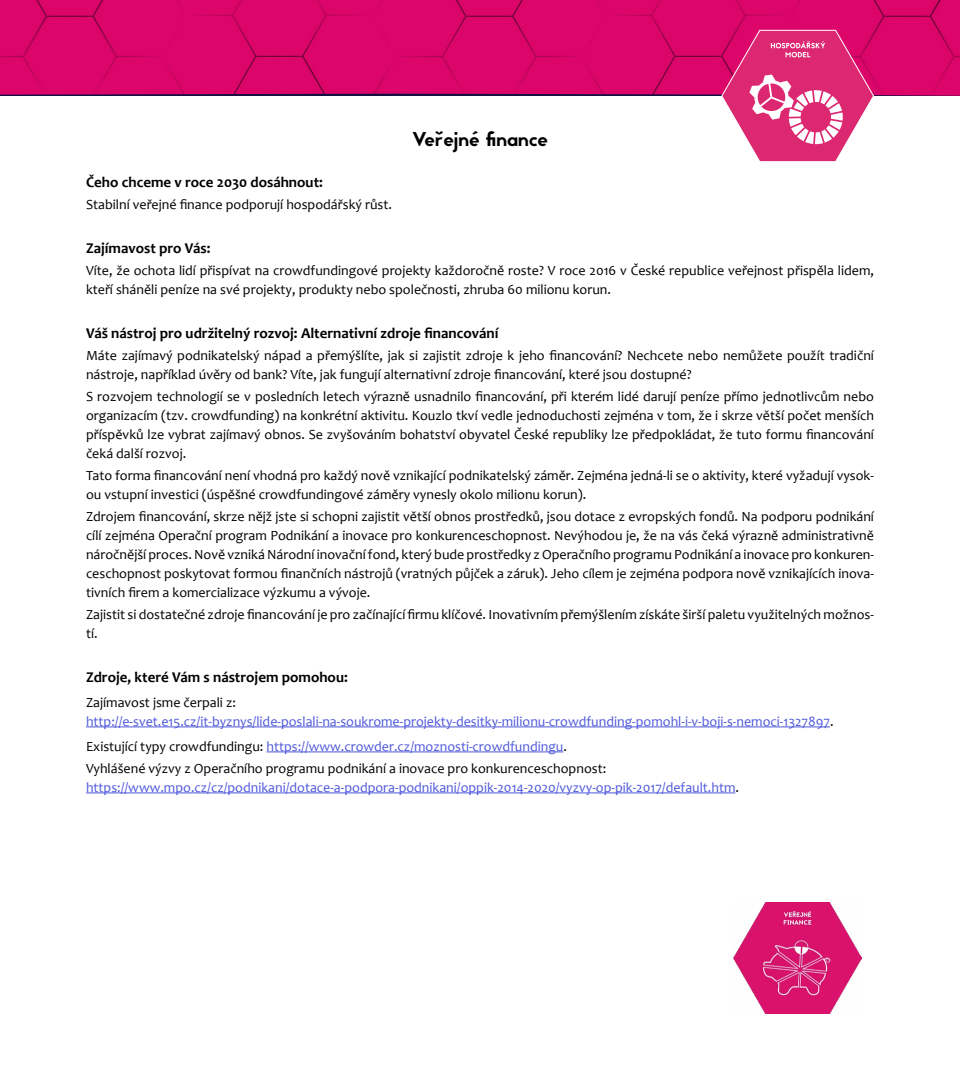
<style>
.page{position:relative;width:960px;height:1080px;background:#fff}
.page>*{position:absolute;margin:0;border:0;box-sizing:border-box;transform-origin:0 0}
.t1{font:20px "Jaapokki";color:#000}
.t2{font:700 15px "Candara";color:#000}
.t3{font:14px/19px "Candara";color:#000}
.t4{font:14px/19px "Candara";color:#4e58db}
.s1{color:#000}
.s2{color:#4e58db}
</style>
<div class="page">
<div style="left:396px;top:0;width:185px;height:30px;background:#dc066a"></div>
<div style="left:0;top:0;width:162px;height:30px;background:#dc066a"></div>
<div style="left:815px;top:0;width:145px;height:30px;background:#dc066a"></div>
<div style="left:581px;top:0;width:234px;height:30px;background:#dc066a"></div>
<div style="left:162px;top:0;width:234px;height:30px;background:#dc066a"></div>
<hr style="left:86px;top:727px;width:744px;height:1px;background:#4e58db">
<hr style="left:266px;top:752px;width:297px;height:1px;background:#4e58db">
<hr style="left:86px;top:793px;width:649px;height:1px;background:#4e58db">
<svg style="left:0;top:30px;width:960px;height:132px"></svg>
<img style="left:733px;top:903px;width:129px;height:111px">
<h1 class="t1" style="left:412px;top:125px;width:138px">Veřejné finance</h1>
<p class="t2" style="left:86px;top:173px;width:238px">Čeho chceme v roce 2030 dosáhnout:</p>
<p class="t3" style="left:86px;top:195px;width:307px">Stabilní veřejné finance podporují hospodářský růst.</p>
<p class="t2" style="left:86px;top:239px;width:126px">Zajímavost pro Vás:</p>
<p class="t3" style="left:86px;top:261px;width:789px">Víte, že ochota lidí přispívat na crowdfundingové projekty každoročně roste? V roce 2016 v České republice veřejnost přispěla lidem, kteří sháněli peníze na své projekty, produkty nebo společnosti, zhruba 60 milionu korun.</p>
<p class="t2" style="left:86px;top:324px;width:414px">Váš nástroj pro udržitelný rozvoj: Alternativní zdroje financování</p>
<p class="t3" style="left:86px;top:346px;width:790px">Máte zajímavý podnikatelský nápad a přemýšlíte, jak si zajistit zdroje k jeho financování? Nechcete nebo nemůžete použít tradiční nástroje, například úvěry od bank? Víte, jak fungují alternativní zdroje financování, které jsou dostupné?</p>
<p class="t3" style="left:86px;top:387px;width:790px;text-align:justify">S rozvojem technologií se v posledních letech výrazně usnadnilo financování, při kterém lidé darují peníze přímo jednotlivcům nebo organizacím (tzv. crowdfunding) na konkrétní aktivitu. Kouzlo tkví vedle jednoduchosti zejména v tom, že i skrze větší počet menších příspěvků lze vybrat zajímavý obnos. Se zvyšováním bohatství obyvatel České republiky lze předpokládat, že tuto formu financování čeká další rozvoj.</p>
<p class="t3" style="left:86px;top:466px;width:790px">Tato forma financování není vhodná pro každý nově vznikající podnikatelský záměr. Zejména jedná-li se o aktivity, které vyžadují vysok&shy;ou vstupní investici (úspěšné crowdfundingové záměry vynesly okolo milionu korun).</p>
<p class="t3" style="left:86px;top:507px;width:790px;text-align:justify">Zdrojem financování, skrze nějž jste si schopni zajistit větší obnos prostředků, jsou dotace z evropských fondů. Na podporu podnikání cílí zejména Operační program Podnikání a inovace pro konkurenceschopnost. Nevýhodou je, že na vás čeká výrazně administrativně náročnější proces. Nově vzniká Národní inovační fond, který bude prostředky z Operačního programu Podnikání a inovace pro konkuren&shy;ceschopnost poskytovat formou finančních nástrojů (vratných půjček a záruk). Jeho cílem je zejména podpora nově vznikajících inova&shy;tivních firem a komercializace výzkumu a vývoje.</p>
<p class="t3" style="left:86px;top:605px;width:790px">Zajistit si dostatečné zdroje financování je pro začínající firmu klíčové. Inovativním přemýšlením získáte širší paletu využitelných možnos&shy;tí.</p>
<p class="t2" style="left:86px;top:668px;width:263px">Zdroje, které Vám s nástrojem pomohou:</p>
<p class="t4" style="left:86px;top:693px;width:749px"><span class="s1">Zajímavost jsme čerpali z: </span>http://e-svet.e15.cz/it-byznys/lide-poslali-na-soukrome-projekty-desitky-milionu-crowdfunding-pomohl-i-v-boji-s-nemoci-1327897<span class="s1">.</span></p>
<p class="t3" style="left:86px;top:735px;width:522px;line-height:22px">Existující typy crowdfundingu: <span class="s2">https://www.crowder.cz/moznosti-crowdfundingu</span>.<br>Vyhlášené výzvy z Operačního programu podnikání a inovace pro konkurenceschopnost:</p>
<p class="t4" style="left:86px;top:778px;width:654px">https://www.mpo.cz/cz/podnikani/dotace-a-podpora-podnikani/oppik-2014-2020/vyzvy-op-pik-2017/default.htm<span class="s1">.</span></p>
</div>
